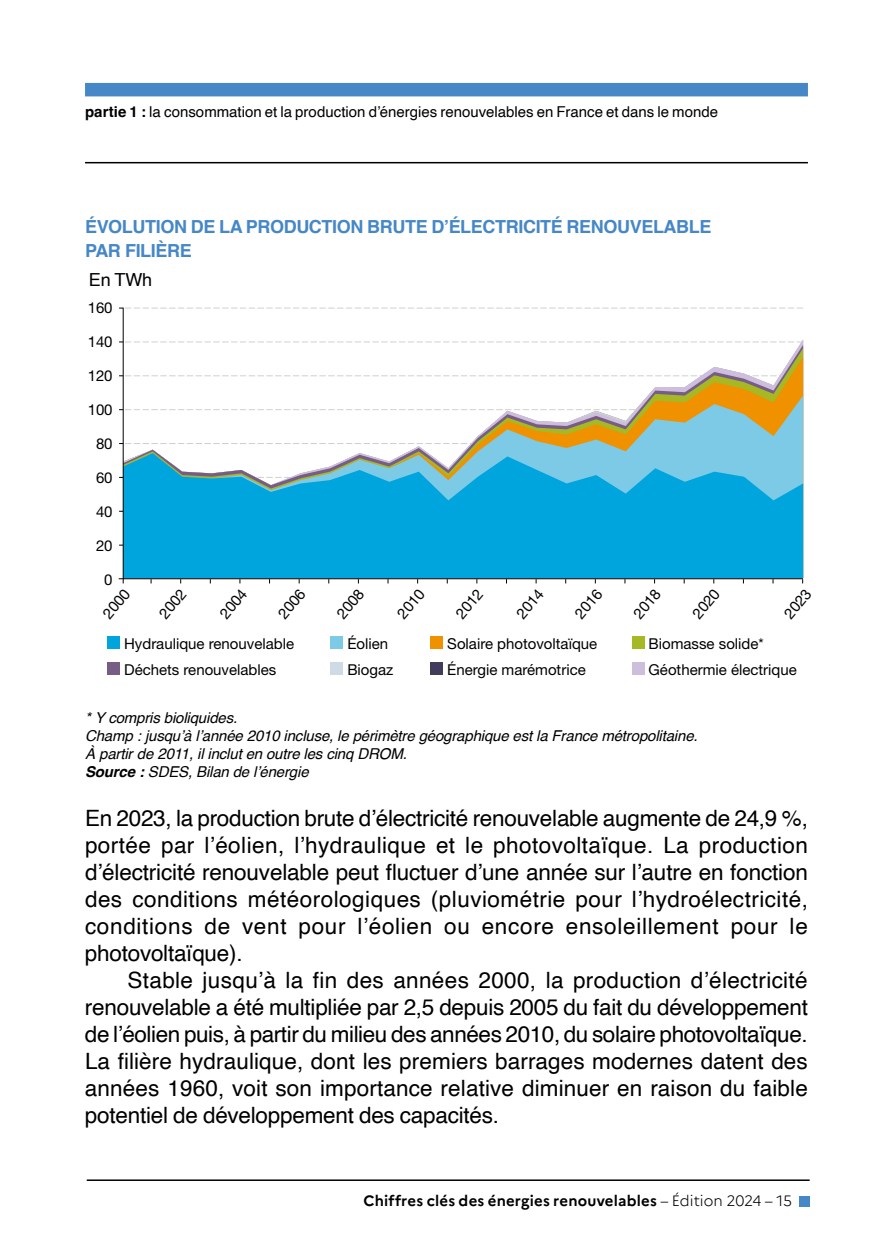
<style>
.page{position:relative;width:893px;height:1259px;background:#fff}
.page>*{position:absolute;margin:0;border:0;box-sizing:border-box;transform-origin:0 0}
.t1{font:22.5px/27px "Helvetica";letter-spacing:-.01em;color:#000;text-align:justify}
.t2{font:700 18px/24px "Helvetica";letter-spacing:-.02em;color:#4587c7}
.t3{font:18px "Helvetica";color:#000}
.t4{font:15px/26.4px "Helvetica Neue LT Std";color:#000}
.t5{font:italic 15px/18px "Helvetica";letter-spacing:-.01em;color:#000}
.t6{font:15px "Helvetica";color:#000}
.t7{font:700 15px "Marianne";letter-spacing:.015em;color:#000}
.s1{font-weight:700}
.s2{font-weight:300}
</style>
<div class="page">
<div style="left:85px;top:83px;width:723px;height:13px;background:#4587c7"></div>
<hr style="left:85px;top:162px;width:723px;height:1px;background:#000">
<hr style="left:87px;top:1179px;width:723px;height:2px;background:#000">
<div style="left:799px;top:1195px;width:11px;height:11px;background:#4587c7"></div>
<svg style="left:125px;top:357px;width:678px;height:38px"></svg>
<svg style="left:144px;top:395px;width:659px;height:58px"></svg>
<svg style="left:124px;top:453px;width:679px;height:125px;background:#20addc"></svg>
<div style="left:107px;top:636px;width:13px;height:12px;background:#00a5dd"></div>
<div style="left:107px;top:662px;width:13px;height:13px;background:#775d85"></div>
<div style="left:330px;top:636px;width:13px;height:12px;background:#7dcae7"></div>
<div style="left:330px;top:662px;width:13px;height:13px;background:#cedbe6"></div>
<div style="left:430px;top:636px;width:13px;height:12px;background:#f09100"></div>
<div style="left:430px;top:662px;width:13px;height:13px;background:#413c5c"></div>
<div style="left:632px;top:636px;width:12px;height:12px;background:#a6b925"></div>
<div style="left:632px;top:662px;width:12px;height:13px;background:#cdbede"></div>
<svg style="left:119px;top:544px;width:684px;height:1px"></svg>
<svg style="left:119px;top:511px;width:684px;height:1px"></svg>
<svg style="left:119px;top:477px;width:684px;height:1px"></svg>
<svg style="left:119px;top:443px;width:684px;height:1px"></svg>
<svg style="left:119px;top:409px;width:684px;height:1px"></svg>
<svg style="left:119px;top:375px;width:684px;height:1px"></svg>
<svg style="left:119px;top:341px;width:684px;height:1px"></svg>
<hr style="left:123px;top:308px;width:1px;height:275px;background:#000">
<hr style="left:119px;top:578px;width:684px;height:1px;background:#000">
<svg style="left:119px;top:307px;width:684px;height:1px"></svg>
<p class="t6" style="left:85px;top:100px;width:635px"><span class="s1">partie 1 :</span> la consommation et la production d’énergies renouvelables en France et dans le monde</p>
<p class="t2" style="left:85px;top:217px;width:628px">ÉVOLUTION DE LA PRODUCTION BRUTE D’ÉLECTRICITÉ RENOUVELABLE<br>PAR FILIÈRE</p>
<p class="t3" style="left:89px;top:266px;width:65px">En TWh</p>
<p class="t4" style="left:88px;top:294px;width:26px">160</p>
<p class="t4" style="left:88px;top:328px;width:26px">140</p>
<p class="t4" style="left:88px;top:362px;width:26px">120</p>
<p class="t4" style="left:88px;top:396px;width:26px">100</p>
<p class="t4" style="left:96px;top:430px;width:18px">80</p>
<p class="t4" style="left:96px;top:464px;width:18px">60</p>
<p class="t4" style="left:96px;top:498px;width:18px">40</p>
<p class="t4" style="left:96px;top:532px;width:18px">20</p>
<p class="t4" style="left:104px;top:566px;width:10px">0</p>
<p class="t4" style="left:95px;top:608px;width:35px;rotate:-50deg">2000</p>
<p class="t4" style="left:152px;top:608px;width:35px;rotate:-50deg">2002</p>
<p class="t4" style="left:212px;top:608px;width:35px;rotate:-50deg">2004</p>
<p class="t4" style="left:271px;top:608px;width:35px;rotate:-50deg">2006</p>
<p class="t4" style="left:329px;top:608px;width:35px;rotate:-50deg">2008</p>
<p class="t4" style="left:390px;top:608px;width:35px;rotate:-50deg">2010</p>
<p class="t4" style="left:448px;top:608px;width:35px;rotate:-50deg">2012</p>
<p class="t4" style="left:509px;top:608px;width:35px;rotate:-50deg">2014</p>
<p class="t4" style="left:568px;top:608px;width:35px;rotate:-50deg">2016</p>
<p class="t4" style="left:626px;top:607px;width:35px;rotate:-50deg">2018</p>
<p class="t4" style="left:685px;top:608px;width:35px;rotate:-50deg">2020</p>
<p class="t4" style="left:777px;top:608px;width:35px;rotate:-50deg">2023</p>
<p class="t4" style="left:124px;top:630px;width:172px">Hydraulique renouvelable<br>Déchets renouvelables</p>
<p class="t4" style="left:347px;top:630px;width:48px">Éolien<br>Biogaz</p>
<p class="t4" style="left:447px;top:630px;width:152px">Solaire photovoltaïque<br>Énergie marémotrice</p>
<p class="t4" style="left:649px;top:630px;width:150px">Biomasse solide*<br>Géothermie électrique</p>
<p class="t5" style="left:85px;top:709px;width:614px">* Y compris bioliquides.<br>Champ : jusqu’à l’année 2010 incluse, le périmètre géographique est la France métropolitaine.<br>À partir de 2011, il inclut en outre les cinq DROM.<br><span class="s1">Source :</span> SDES, Bilan de l’énergie</p>
<p class="t1" style="left:85px;top:805px;width:724px">En 2023, la production brute d’électricité renouvelable augmente de 24,9 %, portée par l’éolien, l’hydraulique et le photovoltaïque. La production d’électricité renouvelable peut fluctuer d’une année sur l’autre en fonction des conditions météorologiques (pluviométrie pour l’hydroélectricité, conditions de vent pour l’éolien ou encore ensoleillement pour le photovoltaïque).</p>
<p class="t1" style="left:85px;top:967px;width:724px;text-indent:43px">Stable jusqu’à la fin des années 2000, la production d’électricité renouvelable a été multipliée par 2,5 depuis 2005 du fait du développement de l’éolien puis, à partir du milieu des années 2010, du solaire photovoltaïque.<br>La filière hydraulique, dont les premiers barrages modernes datent des années 1960, voit son importance relative diminuer en raison du faible potentiel de développement des capacités.</p>
<p class="t7" style="left:364px;top:1189px;width:430px">Chiffres clés des énergies renouvelables <span class="s2">– Édition 2024 – 15</span></p>
</div>
